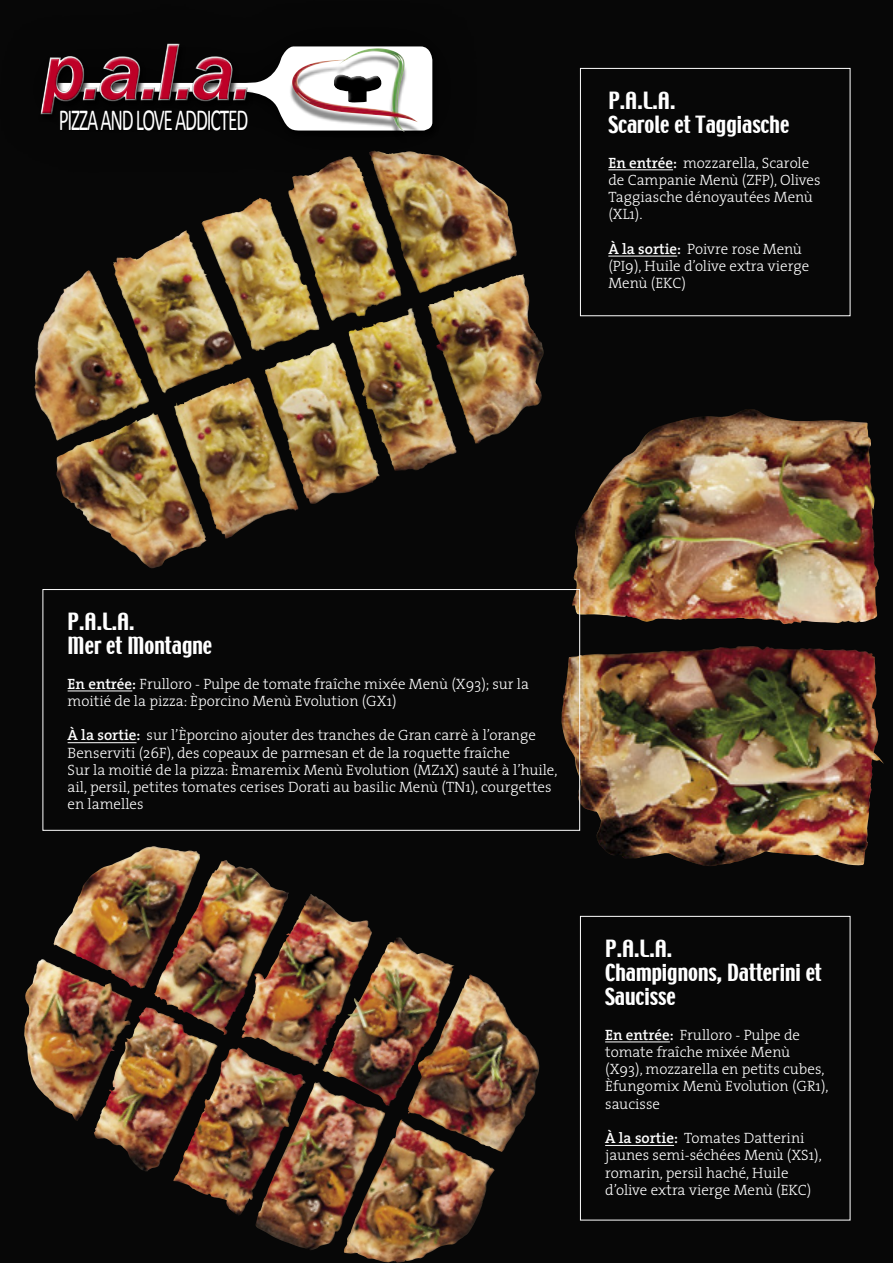
<style>
.page{position:relative;width:893px;height:1263px;background:#fff}
.page>*{position:absolute;margin:0;border:0;box-sizing:border-box;transform-origin:0 0}
.t1{font:italic 500 80.7px "Franklin Gothic";color:#be0027}
.t2{font:30.75px "Calibri";letter-spacing:-.06em;color:#fff;scale:.63 1}
.t3{font:21px/24.2px "Techno";color:#fff}
.t4{font:300 15px/17.2px "The Serif";color:#fff}
.s1{font-weight:600}
</style>
<div class="page">
<img style="left:0;top:0;width:893px;height:1263px">
<img style="left:369px;top:151px;width:128px;height:143px">
<img style="left:53px;top:846px;width:117px;height:143px">
<img style="left:571px;top:409px;width:308px;height:215px">
<div style="left:580px;top:68px;width:270px;height:248px;border:1px solid #fff"></div>
<hr style="left:608px;top:170px;width:65px;height:1px;background:#fff">
<hr style="left:608px;top:256px;width:69px;height:1px;background:#fff">
<div style="left:580px;top:916px;width:270px;height:304px;border:1px solid #fff"></div>
<hr style="left:605px;top:1042px;width:65px;height:1px;background:#fff">
<hr style="left:605px;top:1145px;width:69px;height:1px;background:#fff">
<div style="left:43px;top:589px;width:537px;height:242px;border:1px solid #fff"></div>
<hr style="left:68px;top:691px;width:64px;height:1px;background:#fff">
<hr style="left:68px;top:742px;width:69px;height:1px;background:#fff">
<img style="left:887px;top:1057px;width:6px;height:39px">
<div style="left:0;top:0;width:481px;height:179px;background:#000"></div>
<svg style="left:40px;top:43px;width:392px;height:88px"></svg>
<div style="left:289px;top:55px;width:132px;height:87px;background:#000;opacity:.45"></div>
<img style="left:351px;top:48px;width:26px;height:8px">
<h1 class="t1" style="left:43px;top:22px;width:212px">p.a.l.a.</h1>
<h2 class="t2" style="left:59px;top:101px;width:302px">PIZZA AND LOVE ADDICTED</h2>
<h3 class="t3" style="left:608px;top:89px;width:182px">P.A.L.A.<br>Scarole et Taggiasche</h3>
<p class="t4" style="left:608px;top:153px;width:214px"><span class="s1">En entrée:</span> mozzarella, Scarole de Campanie Menù (ZFP), Olives<br>Taggiasche dénoyautées Menù (XL1).</p>
<p class="t4" style="left:608px;top:240px;width:202px"><span class="s1">À la sortie:</span> Poivre rose Menù (PI9), Huile d’olive extra vierge<br>Menù (EKC)</p>
<h3 class="t3" style="left:68px;top:611px;width:146px">P.A.L.A.<br>Mer et Montagne</h3>
<p class="t4" style="left:68px;top:674px;width:463px"><span class="s1">En entrée:</span> Frulloro - Pulpe de tomate fraîche mixée Menù (X93); sur la moitié de la pizza: Èporcino Menù Evolution (GX1)</p>
<p class="t4" style="left:68px;top:726px;width:491px"><span class="s1">À la sortie:</span> sur l’Èporcino ajouter des tranches de Gran carrè à l’orange Benserviti (26F), des copeaux de parmesan et de la roquette fraîche<br>Sur la moitié de la pizza: Èmaremix Menù Evolution (MZ1X) sauté à l’huile, ail, persil, petites tomates cerises Dorati au basilic Menù (TN1), courgettes en lamelles</p>
<h3 class="t3" style="left:605px;top:937px;width:218px">P.A.L.A.<br>Champignons, Datterini et<br>Saucisse</h3>
<p class="t4" style="left:605px;top:1025px;width:225px"><span class="s1">En entrée:</span> Frulloro - Pulpe de tomate fraîche mixée Menù (X93), mozzarella en petits cubes,<br>Èfungomix Menù Evolution (GR1), saucisse</p>
<p class="t4" style="left:605px;top:1129px;width:218px"><span class="s1">À la sortie:</span> Tomates Datterini jaunes semi-séchées Menù (XS1), romarin, persil haché, Huile d’olive extra vierge Menù (EKC)</p>
</div>
